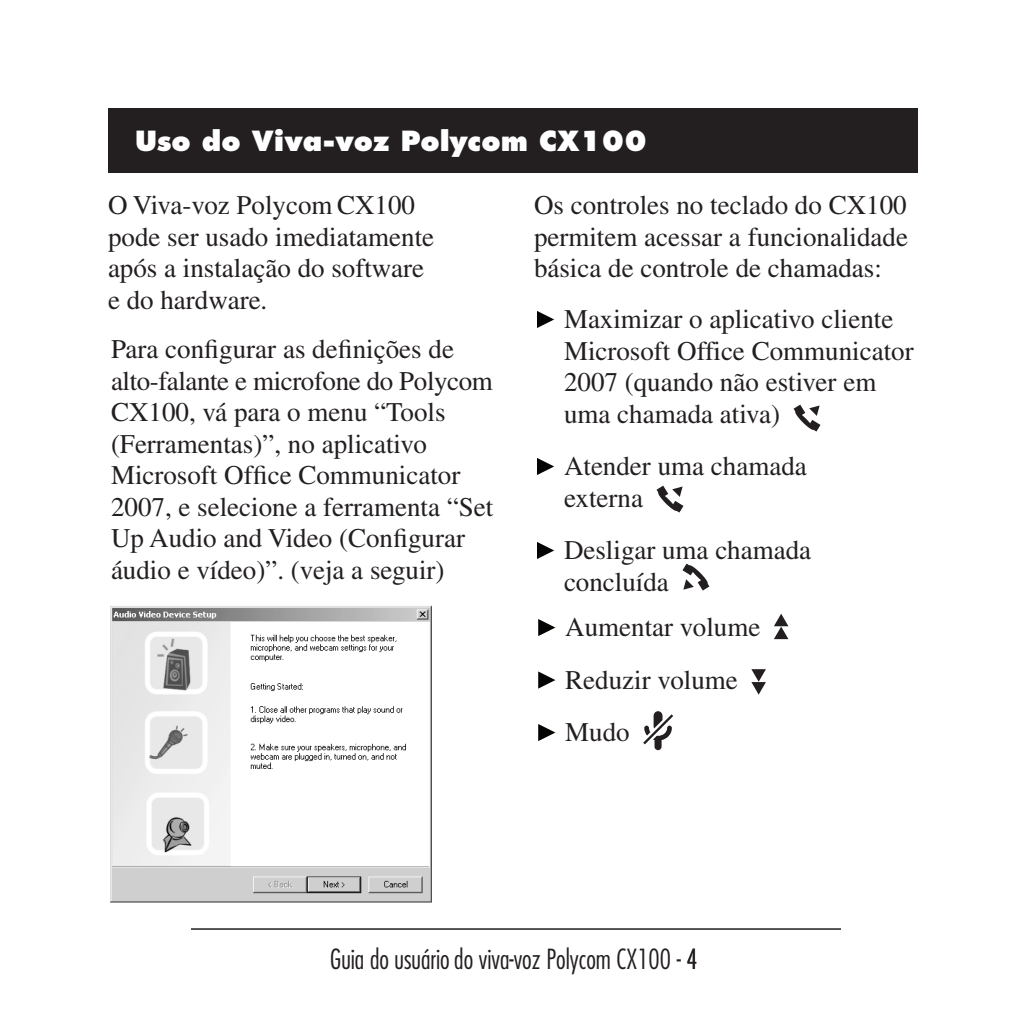
<style>
.page{position:relative;width:1026px;height:1020px;background:#fff}
.page>*{position:absolute;margin:0;border:0;box-sizing:border-box;transform-origin:0 0}
.Body{font:27px/31.5px "Times";color:#231f20}
.Numlist{font:27px/31.5px "Times";color:#231f20}
.t1{font:300 condensed 27px "Futura";color:#231f20}
.Heading_A{font:800 27px "Futura";color:#fff}
</style>
<div class="page">
<hr style="left:191px;top:928px;width:650px;height:2px;background:#231f20">
<div style="left:108px;top:108px;width:810px;height:64px;background:#231f20"></div>
<img style="left:110px;top:605px;width:322px;height:298px">
<svg style="left:537px;top:311px;width:17px;height:17px"></svg>
<svg style="left:794px;top:405px;width:27px;height:27px"></svg>
<svg style="left:537px;top:458px;width:17px;height:17px"></svg>
<svg style="left:657px;top:486px;width:26px;height:27px"></svg>
<svg style="left:537px;top:542px;width:17px;height:17px"></svg>
<svg style="left:682px;top:564px;width:27px;height:27px"></svg>
<svg style="left:538px;top:619px;width:17px;height:17px"></svg>
<svg style="left:774px;top:614px;width:14px;height:25px"></svg>
<svg style="left:538px;top:671px;width:17px;height:18px"></svg>
<svg style="left:751px;top:669px;width:15px;height:26px"></svg>
<svg style="left:538px;top:724px;width:17px;height:17px"></svg>
<svg style="left:643px;top:711px;width:30px;height:39px"></svg>
<p class="Heading_A" style="left:135px;top:123px;width:513px">Uso do Viva-voz Polycom CX100</p>
<p class="Body" style="left:108px;top:189px;width:328px">O Viva-voz Polycom CX100 pode ser usado imediatamente após a instalação do software e do hardware.</p>
<p class="Body" style="left:111px;top:333px;width:384px">Para configurar as definições de alto-falante e microfone do Polycom<br>CX100, vá para o menu “Tools (Ferramentas)”, no aplicativo<br>Microsoft Office Communicator<br>2007, e selecione a ferramenta “Set<br>Up Audio and Video (Configurar áudio e vídeo)”. (veja a seguir)</p>
<p class="Body" style="left:534px;top:189px;width:376px;text-align:justify">Os controles no teclado do CX100 permitem acessar a funcionalidade básica de controle de chamadas:</p>
<p class="Numlist" style="left:564px;top:303px;width:351px">Maximizar o aplicativo cliente<br>Microsoft Office Communicator<br>2007 (quando não estiver em uma chamada ativa)</p>
<p class="Body" style="left:564px;top:450px;width:244px">Atender uma chamada externa</p>
<p class="Body" style="left:564px;top:534px;width:249px">Desligar uma chamada concluída</p>
<p class="Body" style="left:565px;top:611px;width:197px">Aumentar volume</p>
<p class="Body" style="left:565px;top:664px;width:174px">Reduzir volume</p>
<p class="Body" style="left:565px;top:716px;width:66px">Mudo</p>
<p class="t1" style="left:330px;top:943px;width:352px">Guia do usuário do viva-voz Polycom CX100 -</p>
</div>
